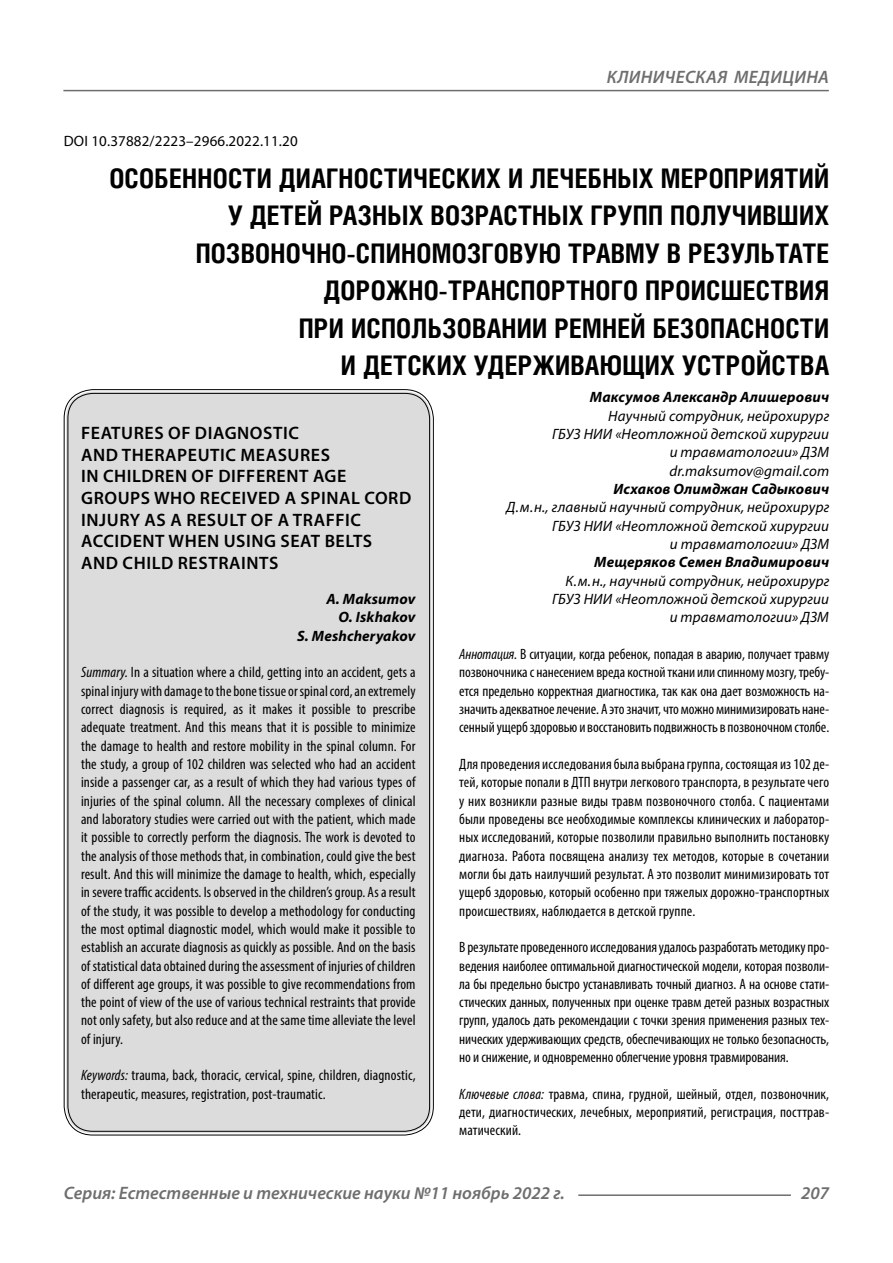
<style>
.page{position:relative;width:893px;height:1263px;background:#fff}
.page>*{position:absolute;margin:0;border:0;box-sizing:border-box;transform-origin:0 0}
.Header{font:700 27px/37.5px "Helios Cond C";letter-spacing:.01em;color:#000;text-align:right}
.Header-eng{font:600 18px/21.6px "Myriad Pro";letter-spacing:.03em;color:#000}
.t1{font:italic 600 18px "Myriad Pro";color:#6e6e6e}
.Annotation-rus{font:condensed 15px/18.3px "Myriad Pro";color:#000;text-align:justify}
.Annotation-eng{font:condensed 15px/18.3px "Myriad Pro";letter-spacing:.01em;color:#000;text-align:justify}
.Author-doc{font:italic 15px/18.3px "Myriad Pro";letter-spacing:.01em;color:#000;text-align:right}
.Author{font:italic 700 15px "Myriad Pro";letter-spacing:.01em;color:#000}
.Author-eng{font:italic 700 15px "Myriad Pro";letter-spacing:.01em;color:#000}
.DOI{font:15px "Myriad Pro";letter-spacing:.01em;color:#000}
.Author-email{font:italic 15px "Myriad Pro";letter-spacing:.01em;color:#000}
.s1{font-style:italic}
</style>
<div class="page">
<div style="left:66px;top:391px;width:365px;height:742px;background:#dcdcdc;border-radius:27px"></div>
<hr style="left:578px;top:1194px;width:213px;height:2px;background:#6e6e6e">
<hr style="left:63px;top:90px;width:766px;height:1px;background:#6e6e6e">
<p class="t1" style="left:607px;top:66px;width:23px">Клиническая</p>
<p class="t1" style="left:734px;top:66px;width:13px">медицина</p>
<p class="DOI" style="left:64px;top:132px;width:235px">DOI 10.37882/2223–2966.2022.11.20</p>
<p class="Header" style="left:109px;top:159px;width:721px">ОСОБЕННОСТИ ДИАГНОСТИЧЕСКИХ И ЛЕЧЕБНЫХ МЕРОПРИЯТИЙ У ДЕТЕЙ РАЗНЫХ ВОЗРАСТНЫХ ГРУПП ПОЛУЧИВШИХ ПОЗВОНОЧНО-СПИНОМОЗГОВУЮ ТРАВМУ В РЕЗУЛЬТАТЕ ДОРОЖНО-ТРАНСПОРТНОГО ПРОИСШЕСТВИЯ<br>ПРИ ИСПОЛЬЗОВАНИИ РЕМНЕЙ БЕЗОПАСНОСТИ<br>И ДЕТСКИХ УДЕРЖИВАЮЩИХ УСТРОЙСТВА</p>
<p class="Author" style="left:590px;top:388px;width:241px">Максумов Александр Алишерович</p>
<p class="Author-doc" style="left:608px;top:406px;width:223px">Научный сотрудник, нейрохирург</p>
<p class="Author-doc" style="left:552px;top:425px;width:279px">ГБУЗ НИИ «Неотложной детской хирургии и травматологии» ДЗМ</p>
<p class="Author-email" style="left:669px;top:461px;width:161px">dr.maksumov@gmail.com</p>
<p class="Author" style="left:613px;top:479px;width:217px">Исхаков Олимджан Садыкович</p>
<p class="Author-doc" style="left:506px;top:498px;width:324px">Д.м.н., главный научный сотрудник, нейрохирург</p>
<p class="Author-doc" style="left:552px;top:516px;width:279px">ГБУЗ НИИ «Неотложной детской хирургии и травматологии» ДЗМ</p>
<p class="Author" style="left:594px;top:552px;width:236px">Мещеряков Семен Владимирович</p>
<p class="Author-doc" style="left:566px;top:571px;width:265px">К.м.н., научный сотрудник, нейрохирург</p>
<p class="Author-doc" style="left:552px;top:590px;width:279px">ГБУЗ НИИ «Неотложной детской хирургии и травматологии» ДЗМ</p>
<p class="Annotation-rus" style="left:459px;top:645px;width:371px"><span class="s1">Аннотация.</span> В ситуации, когда ребенок, попадая в аварию, получает травму позвоночника с нанесением вреда костной ткани или спинному мозгу, требу&shy;ется предельно корректная диагностика, так как она дает возможность на&shy;значить адекватное лечение. А это значит, что можно минимизировать нане&shy;сенный ущерб здоровью и восстановить подвижность в позвоночном столбе.</p>
<p class="Annotation-rus" style="left:459px;top:755px;width:371px">Для проведения исследования была выбрана группа, состоящая из 102 де&shy;тей, которые попали в ДТП внутри легкового транспорта, в результате чего у них возникли разные виды травм позвоночного столба. С пациентами были проведены все необходимые комплексы клинических и лаборатор&shy;ных исследований, которые позволили правильно выполнить постановку диагноза. Работа посвящена анализу тех методов, которые в сочетании могли бы дать наилучший результат. А это позволит минимизировать тот ущерб здоровью, который особенно при тяжелых дорожно-транспортных происшествиях, наблюдается в детской группе.</p>
<p class="Annotation-rus" style="left:459px;top:938px;width:371px">В результате проведенного исследования удалось разработать методику про&shy;ведения наиболее оптимальной диагностической модели, которая позволи&shy;ла бы предельно быстро устанавливать точный диагноз. А на основе стати&shy;стических данных, полученных при оценке травм детей разных возрастных групп, удалось дать рекомендации с точки зрения применения разных тех&shy;нических удерживающих средств, обеспечивающих не только безопасность, но и снижение, и одновременно облегчение уровня травмирования.</p>
<p class="Annotation-rus" style="left:459px;top:1084px;width:371px"><span class="s1">Ключевые слова:</span> травма, спина, грудной, шейный, отдел, позвоночник, дети, диагностических, лечебных, мероприятий, регистрация, посттрав&shy;матический.</p>
<p class="Header-eng" style="left:81px;top:422px;width:332px">FEATURES OF DIAGNOSTIC<br>AND THERAPEUTIC MEASURES<br>IN CHILDREN OF DIFFERENT AGE<br>GROUPS WHO RECEIVED A SPINAL CORD<br>INJURY AS A RESULT OF A TRAFFIC<br>ACCIDENT WHEN USING SEAT BELTS<br>AND CHILD RESTRAINTS</p>
<p class="Author-eng" style="left:326px;top:589px;width:91px">A. Maksumov</p>
<p class="Author-eng" style="left:338px;top:607px;width:79px">O. Iskhakov</p>
<p class="Author-eng" style="left:297px;top:626px;width:120px">S. Meshcheryakov</p>
<p class="Annotation-eng" style="left:81px;top:663px;width:336px"><span class="s1">Summary.</span> In a situation where a child, getting into an accident, gets a spinal injury with damage to the bone tissue or spinal cord, an extremely correct diagnosis is required, as it makes it possible to prescribe adequate treatment. And this means that it is possible to minimize the damage to health and restore mobility in the spinal column. For the study, a group of 102 children was selected who had an accident inside a passenger car, as a result of which they had various types of injuries of the spinal column. All the necessary complexes of clinical and laboratory studies were carried out with the patient, which made it possible to correctly perform the diagnosis. The work is devoted to the analysis of those methods that, in combination, could give the best result. And this will minimize the damage to health, which, especially in severe traffic accidents. Is observed in the children’s group. As a result of the study, it was possible to develop a methodology for conducting the most optimal diagnostic model, which would make it possible to establish an accurate diagnosis as quickly as possible. And on the basis of statistical data obtained during the assessment of injuries of children of different age groups, it was possible to give recommendations from the point of view of the use of various technical restraints that provide not only safety, but also reduce and at the same time alleviate the level of injury.</p>
<p class="Annotation-eng" style="left:81px;top:1066px;width:336px"><span class="s1">Keywords:</span> trauma, back, thoracic, cervical, spine, children, diagnostic, therapeutic, measures, registration, post-traumatic.</p>
<p class="t1" style="left:64px;top:1182px;width:503px">Серия: Естественные и технические науки №11 ноябрь 2022 г.</p>
<p class="t1" style="left:801px;top:1182px;width:30px">207</p>
</div>
